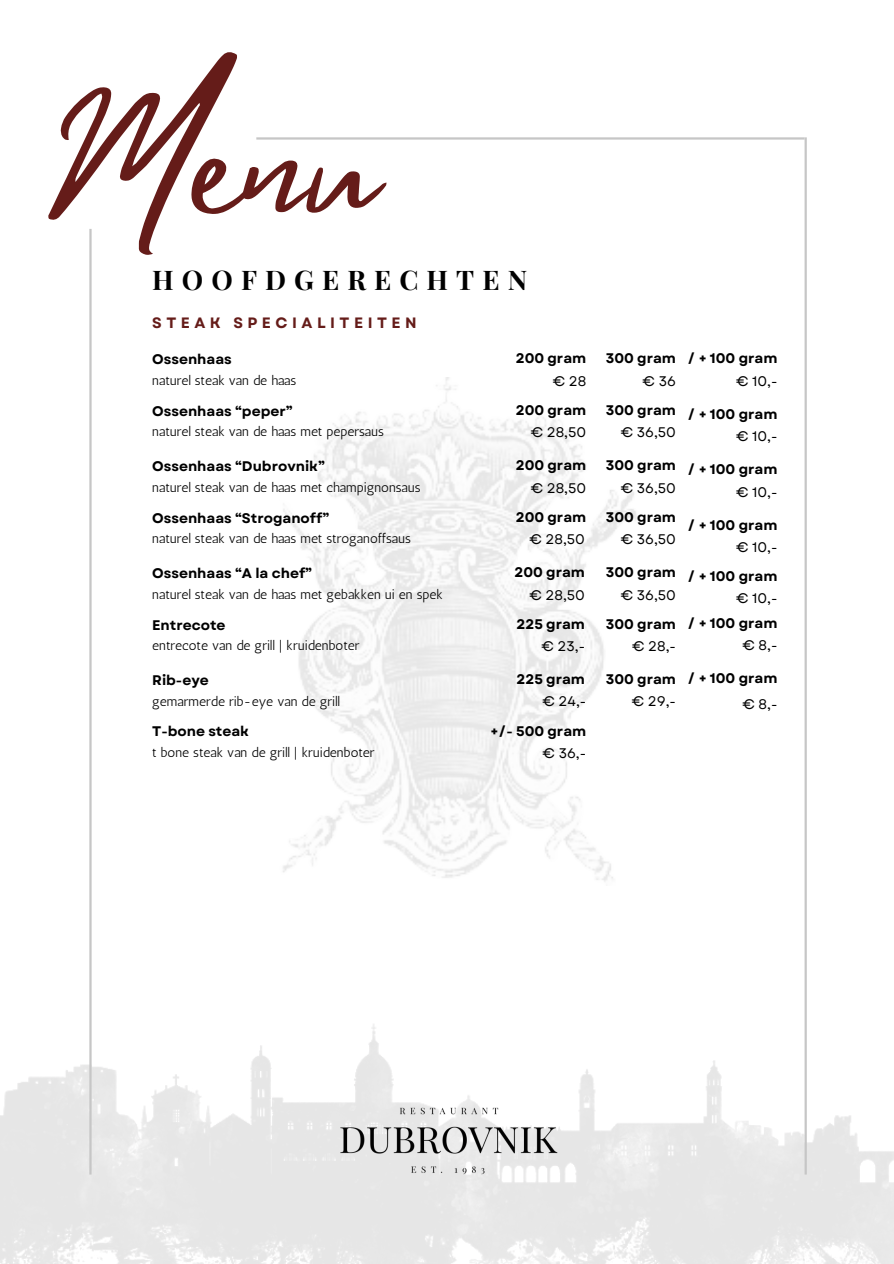
<style>
.page{position:relative;width:894px;height:1264px;background:#fff}
.page>*{position:absolute;margin:0;border:0;box-sizing:border-box;transform-origin:0 0}
.t1{font:168px "Mistrully";color:#651c19}
.t2{font:700 27px "Playfair Display";letter-spacing:.3em;color:#000}
.t3{font:700 15px "Garet";letter-spacing:.3em;color:#651c19}
.t4{font:700 13.95px "Garet";color:#000}
.t5{font:13.95px "Garet";color:#000}
.t6{font:13.5px "Antic";color:#000}
</style>
<div class="page">
<hr style="left:256px;top:137px;width:548px;height:3px;background:#c6c6c6">
<img style="left:283px;top:378px;width:354px;height:423px">
<img style="left:0;top:801px;width:893px;height:462px">
<hr style="left:89px;top:229px;width:3px;height:945px;background:#c6c6c6">
<hr style="left:804px;top:137px;width:2px;height:1037px;background:#c6c6c6">
<img style="left:340px;top:1107px;width:217px;height:66px">
<p class="t1" style="left:54px;top:27px;width:326px">Menu</p>
<h1 class="t2" style="left:152px;top:261px;width:376px">HOOFDGERECHTEN</h1>
<h3 class="t3" style="left:152px;top:312px;width:266px">STEAK SPECIALITEITEN</h3>
<h4 class="t4" style="left:515px;top:348px;width:72px">200 gram</h4>
<h4 class="t4" style="left:605px;top:348px;width:72px">300 gram</h4>
<p class="t4" style="left:152px;top:349px;width:81px">Ossenhaas</p>
<p class="t6" style="left:152px;top:372px;width:145px">naturel steak van de haas</p>
<h2 class="t5" style="left:642px;top:371px;width:35px">€ 36</h2>
<h4 class="t5" style="left:552px;top:371px;width:35px">€ 28</h4>
<p class="t4" style="left:515px;top:400px;width:72px">200 gram</p>
<p class="t4" style="left:605px;top:400px;width:72px">300 gram</p>
<h4 class="t4" style="left:152px;top:401px;width:142px">Ossenhaas “peper”</h4>
<p class="t6" style="left:152px;top:423px;width:233px">naturel steak van de haas met pepersaus</p>
<p class="t5" style="left:530px;top:422px;width:57px">€ 28,50</p>
<p class="t5" style="left:620px;top:422px;width:57px">€ 36,50</p>
<h4 class="t4" style="left:152px;top:456px;width:174px">Ossenhaas “Dubrovnik”</h4>
<p class="t6" style="left:152px;top:479px;width:270px">naturel steak van de haas met champignonsaus</p>
<p class="t5" style="left:530px;top:477px;width:57px">€ 28,50</p>
<h4 class="t5" style="left:620px;top:477px;width:57px">€ 36,50</h4>
<p class="t4" style="left:515px;top:455px;width:72px">200 gram</p>
<h4 class="t4" style="left:605px;top:455px;width:72px">300 gram</h4>
<p class="t4" style="left:515px;top:507px;width:72px">200 gram</p>
<h4 class="t4" style="left:605px;top:507px;width:72px">300 gram</h4>
<h4 class="t4" style="left:152px;top:507px;width:178px">Ossenhaas “Stroganoff”</h4>
<p class="t6" style="left:152px;top:530px;width:260px">naturel steak van de haas met stroganoffsaus</p>
<p class="t5" style="left:529px;top:529px;width:57px">€ 28,50</p>
<h4 class="t5" style="left:620px;top:529px;width:57px">€ 36,50</h4>
<p class="t4" style="left:514px;top:562px;width:72px">200 gram</p>
<h4 class="t4" style="left:605px;top:562px;width:72px">300 gram</h4>
<h4 class="t4" style="left:152px;top:563px;width:161px">Ossenhaas “A la chef”</h4>
<p class="t6" style="left:152px;top:586px;width:292px">naturel steak van de haas met gebakken ui en spek</p>
<h4 class="t5" style="left:529px;top:584px;width:57px">€ 28,50</h4>
<h4 class="t5" style="left:620px;top:584px;width:57px">€ 36,50</h4>
<p class="t4" style="left:516px;top:614px;width:70px">225 gram</p>
<h4 class="t4" style="left:605px;top:614px;width:72px">300 gram</h4>
<p class="t4" style="left:152px;top:614px;width:75px">Entrecote</p>
<p class="t6" style="left:152px;top:637px;width:209px">entrecote van de grill | kruidenboter</p>
<h4 class="t5" style="left:541px;top:636px;width:45px">€ 23,-</h4>
<h4 class="t5" style="left:632px;top:636px;width:45px">€ 28,-</h4>
<p class="t4" style="left:152px;top:670px;width:58px">Rib-eye</p>
<p class="t6" style="left:152px;top:693px;width:189px">gemarmerde rib-eye van de grill</p>
<h4 class="t5" style="left:542px;top:691px;width:45px">€ 24,-</h4>
<h4 class="t5" style="left:631px;top:691px;width:46px">€ 29,-</h4>
<p class="t4" style="left:516px;top:669px;width:70px">225 gram</p>
<h4 class="t4" style="left:605px;top:669px;width:72px">300 gram</h4>
<h4 class="t4" style="left:490px;top:720px;width:97px">+/- 500 gram</h4>
<p class="t4" style="left:152px;top:721px;width:98px">T-bone steak</p>
<p class="t6" style="left:152px;top:744px;width:224px">t bone steak van de grill | kruidenboter</p>
<h4 class="t5" style="left:542px;top:743px;width:45px">€ 36,-</h4>
<p class="t4" style="left:687px;top:348px;width:91px">/ + 100 gram</p>
<h4 class="t5" style="left:735px;top:371px;width:43px">€ 10,-</h4>
<p class="t4" style="left:687px;top:404px;width:91px">/ + 100 gram</p>
<h4 class="t5" style="left:735px;top:426px;width:43px">€ 10,-</h4>
<p class="t4" style="left:687px;top:459px;width:91px">/ + 100 gram</p>
<p class="t5" style="left:735px;top:481px;width:43px">€ 10,-</p>
<h4 class="t4" style="left:687px;top:514px;width:91px">/ + 100 gram</h4>
<h4 class="t5" style="left:735px;top:537px;width:43px">€ 10,-</h4>
<p class="t4" style="left:687px;top:566px;width:91px">/ + 100 gram</p>
<h4 class="t5" style="left:735px;top:588px;width:43px">€ 10,-</h4>
<p class="t4" style="left:687px;top:613px;width:91px">/ + 100 gram</p>
<p class="t5" style="left:742px;top:635px;width:36px">€ 8,-</p>
<h4 class="t4" style="left:687px;top:668px;width:91px">/ + 100 gram</h4>
<h4 class="t5" style="left:742px;top:694px;width:36px">€ 8,-</h4>
</div>
